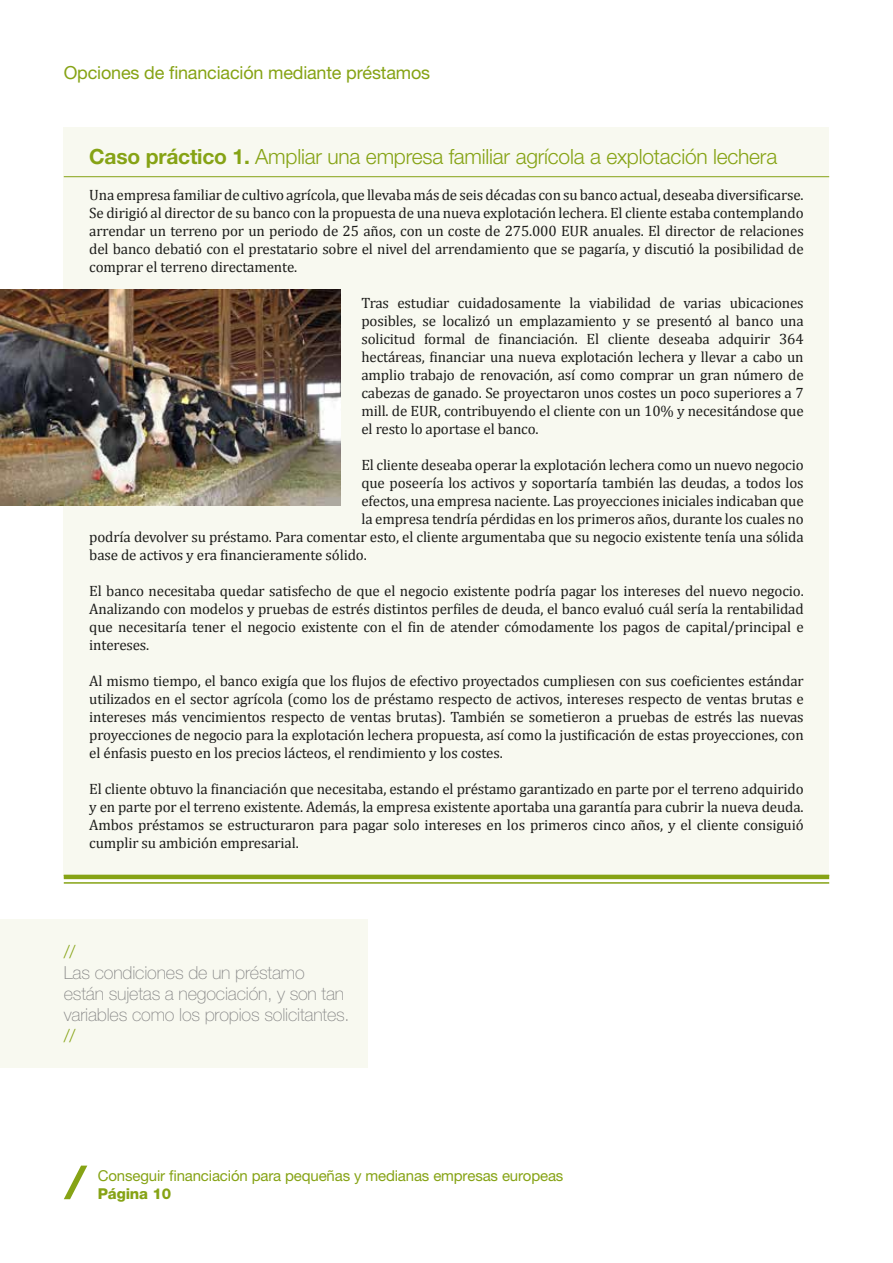
<style>
.page{position:relative;width:893px;height:1263px;background:#fff}
.page>*{position:absolute;margin:0;border:0;box-sizing:border-box;transform-origin:0 0}
.t1{font:300 21px "Helvetica Neue LT Pro";letter-spacing:-.01em;color:#86a315}
.t2{font:100 18px/21px "Helvetica Neue LT Pro";letter-spacing:-.01em;color:#878787}
.t3{font:18px "Helvetica Neue LT Pro";letter-spacing:-.01em;color:#86a315}
.t4{font:300 18px "Helvetica Neue LT Pro";color:#86a315}
.t5{font:15px/18px "Cambria";letter-spacing:-.01em;color:#1d1d1b;text-align:justify}
.t6{font:15px "Helvetica Neue LT Pro";letter-spacing:-.01em;color:#86a315}
.t7{font:800 15px "Helvetica Neue LT Pro";letter-spacing:-.01em;color:#86a315}
.s1{font-weight:700}
</style>
<div class="page">
<svg style="left:64px;top:1165px;width:23px;height:34px"></svg>
<div style="left:64px;top:128px;width:765px;height:750px;background:#f8f9f0"></div>
<hr style="left:64px;top:176px;width:765px;height:1px;background:#86a315">
<hr style="left:64px;top:875px;width:765px;height:4px;background:#86a315">
<hr style="left:64px;top:882px;width:765px;height:2px;background:#86a315">
<img style="left:0;top:290px;width:340px;height:216px">
<div style="left:0;top:920px;width:367px;height:148px;background:#f8f9f0"></div>
<p class="t3" style="left:64px;top:62px;width:368px">Opciones de financiación mediante préstamos</p>
<h1 class="t1" style="left:89px;top:143px;width:689px"><span class="s1">Caso práctico 1.</span> Ampliar una empresa familiar agrícola a explotación lechera</h1>
<p class="t5" style="left:89px;top:185px;width:716px">Una empresa familiar de cultivo agrícola, que llevaba más de seis décadas con su banco actual, deseaba diversificarse.<br>Se dirigió al director de su banco con la propuesta de una nueva explotación lechera. El cliente estaba contemplando arrendar un terreno por un periodo de 25 años, con un coste de 275.000 EUR anuales. El director de relaciones del banco debatió con el prestatario sobre el nivel del arrendamiento que se pagaría, y discutió la posibilidad de comprar el terreno directamente.</p>
<p class="t5" style="left:361px;top:293px;width:444px">Tras estudiar cuidadosamente la viabilidad de varias ubicaciones posibles, se localizó un emplazamiento y se presentó al banco una solicitud formal de financiación. El cliente deseaba adquirir 364 hectáreas, financiar una nueva explotación lechera y llevar a cabo un amplio trabajo de renovación, así como comprar un gran número de cabezas de ganado. Se proyectaron unos costes un poco superiores a 7 mill. de EUR, contribuyendo el cliente con un 10% y necesitándose que el resto lo aportase el banco.</p>
<p class="t5" style="left:361px;top:455px;width:444px">El cliente deseaba operar la explotación lechera como un nuevo negocio</p>
<p class="t5" style="left:361px;top:473px;width:444px">que poseería los activos y soportaría también las deudas, a todos los</p>
<p class="t5" style="left:361px;top:491px;width:444px">efectos, una empresa naciente. Las proyecciones iniciales indicaban que</p>
<p class="t5" style="left:361px;top:509px;width:444px">la empresa tendría pérdidas en los primeros años, durante los cuales no</p>
<p class="t5" style="left:89px;top:527px;width:716px">podría devolver su préstamo. Para comentar esto, el cliente argumentaba que su negocio existente tenía una sólida</p>
<p class="t5" style="left:89px;top:545px;width:279px">base de activos y era financieramente sólido.</p>
<p class="t5" style="left:89px;top:581px;width:716px">El banco necesitaba quedar satisfecho de que el negocio existente podría pagar los intereses del nuevo negocio.<br>Analizando con modelos y pruebas de estrés distintos perfiles de deuda, el banco evaluó cuál sería la rentabilidad que necesitaría tener el negocio existente con el fin de atender cómodamente los pagos de capital/principal e intereses.</p>
<p class="t5" style="left:89px;top:671px;width:716px">Al mismo tiempo, el banco exigía que los flujos de efectivo proyectados cumpliesen con sus coeficientes estándar utilizados en el sector agrícola (como los de préstamo respecto de activos, intereses respecto de ventas brutas e intereses más vencimientos respecto de ventas brutas). También se sometieron a pruebas de estrés las nuevas proyecciones de negocio para la explotación lechera propuesta, así como la justificación de estas proyecciones, con el énfasis puesto en los precios lácteos, el rendimiento y los costes.</p>
<p class="t5" style="left:89px;top:779px;width:716px">El cliente obtuvo la financiación que necesitaba, estando el préstamo garantizado en parte por el terreno adquirido y en parte por el terreno existente. Además, la empresa existente aportaba una garantía para cubrir la nueva deuda.<br>Ambos préstamos se estructuraron para pagar solo intereses en los primeros cinco años, y el cliente consiguió cumplir su ambición empresarial.</p>
<p class="t4" style="left:64px;top:941px;width:13px">//</p>
<p class="t2" style="left:64px;top:962px;width:287px">Las condiciones de un préstamo<br>están sujetas a negociación, y son tan variables como los propios solicitantes.</p>
<p class="t4" style="left:64px;top:1025px;width:13px">//</p>
<p class="t6" style="left:98px;top:1167px;width:467px">Conseguir financiación para pequeñas y medianas empresas europeas</p>
<p class="t7" style="left:98px;top:1185px;width:75px">Página 10</p>
</div>
